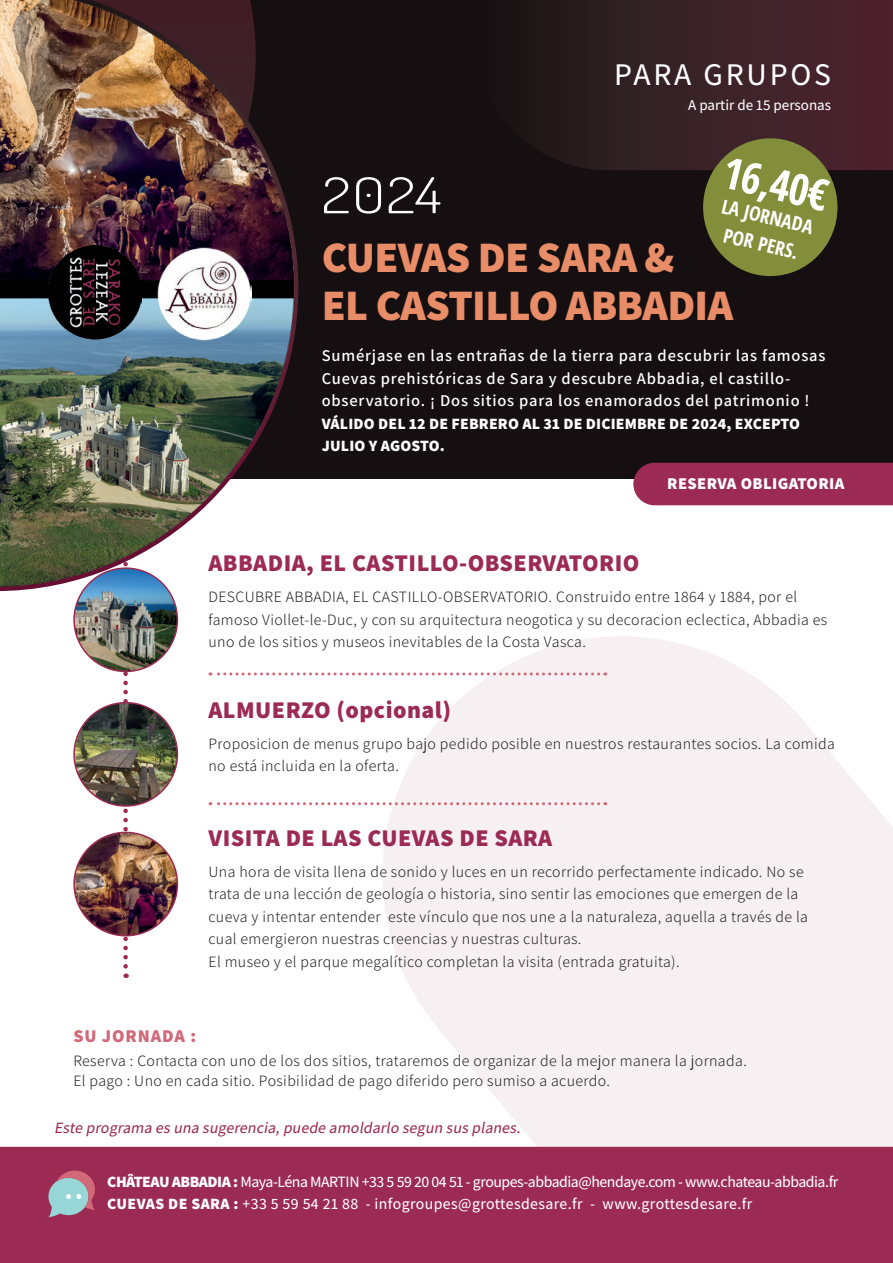
<style>
.page{position:relative;width:893px;height:1263px;background:#fff}
.page>*{position:absolute;margin:0;border:0;box-sizing:border-box;transform-origin:0 0}
.t1{font:300 49.5px "Dosis";color:#fff;scale:1.25 1}
.t2{font:800 43.5px/48px "Assistant";letter-spacing:-.015em;color:#e88d67}
.t3{font:700 condensed 43.5px "Open Sans";color:#fff}
.t4{font:500 31.5px "Assistant";letter-spacing:.09em;color:#fff}
.t5{font:800 24px "Assistant";letter-spacing:.02em;color:#9c2b53}
.t6{font:700 condensed 19.5px/27.6px "Open Sans";color:#fff;text-align:center}
.t7{font:800 18px "Assistant";letter-spacing:.05em;color:#d16979}
.t8{font:600 16.5px/22.5px "Assistant";letter-spacing:.05em;color:#fff}
.t9{font:800 16.5px "Assistant";letter-spacing:.025em;color:#fff}
.t10{font:300 15.75px/22.5px "Assistant";letter-spacing:.025em;color:#231f20}
.t11{font:500 15.75px/22.5px "Assistant";letter-spacing:-.03em;color:#fff}
.t12{font:800 15.75px/22.5px "Assistant";letter-spacing:.01em;color:#fff}
.t13{font:italic 500 15.75px "Assistant";color:#9c2b53}
.t14{font:500 15px "Assistant";color:#fff}
.s1{font-weight:800}
</style>
<div class="page">
<div style="left:0;top:0;width:893px;height:479px;background:#160f11"></div>
<svg style="left:353px;top:636px;width:540px;height:511px;fill:#f6f0f2"></svg>
<svg style="left:542px;top:0;width:351px;height:170px;background:#392026"></svg>
<div style="left:0;top:1147px;width:893px;height:116px;background:#9c2b53"></div>
<svg style="left:48px;top:1170px;width:47px;height:47px;background:#a495a3"></svg>
<svg style="left:123px;top:672px;width:5px;height:306px"></svg>
<img style="left:74px;top:703px;width:103px;height:103px;border-radius:52px">
<div style="left:73px;top:702px;width:105px;height:105px;border:2px solid #9c2b53;border-radius:50%"></div>
<img style="left:74px;top:832px;width:103px;height:104px;border-radius:52px">
<div style="left:73px;top:832px;width:105px;height:104px;border:2px solid #9c2b53;border-radius:50%"></div>
<img style="left:74px;top:568px;width:103px;height:103px;border-radius:52px">
<svg style="left:210px;top:672px;width:389px;height:3px"></svg>
<svg style="left:210px;top:802px;width:389px;height:3px"></svg>
<div style="left:633px;top:463px;width:260px;height:42px;background:#9c2b53"></div>
<img style="left:0;top:0;width:297px;height:588px">
<img style="left:48px;top:246px;width:93px;height:93px">
<img style="left:158px;top:247px;width:93px;height:94px">
<div style="left:703px;top:138px;width:134px;height:138px;background:#838e3b;border-radius:50%"></div>
<h3 class="t4" style="left:614px;top:53px;width:218px">PARA GRUPOS</h3>
<p class="t14" style="left:688px;top:95px;width:144px">A partir de 15 personas</p>
<h2 class="t3" style="left:730px;top:142px;width:109px;rotate:13deg">16,40€</h2>
<h1 class="t1" style="left:322px;top:161px;width:97px">2024</h1>
<p class="t6" style="left:726px;top:192px;width:95px;rotate:14deg">LA JORNADA<br>POR PERS.</p>
<h2 class="t2" style="left:322px;top:231px;width:413px">CUEVAS DE SARA &amp;<br>EL CASTILLO ABBADIA</h2>
<p class="t8" style="left:322px;top:344px;width:505px">Sumérjase en las entrañas de la tierra para descubrir las famosas<br>Cuevas prehistóricas de Sara y descubre Abbadia, el castillo&shy;observatorio. ¡ Dos sitios para los enamorados del patrimonio !</p>
<p class="t12" style="left:322px;top:412px;width:480px">VÁLIDO DEL 12 DE FEBRERO AL 31 DE DICIEMBRE DE 2024, EXCEPTO<br>JULIO Y AGOSTO.</p>
<p class="t9" style="left:667px;top:473px;width:179px">RESERVA OBLIGATORIA</p>
<h3 class="t5" style="left:208px;top:547px;width:433px">ABBADIA, EL CASTILLO-OBSERVATORIO</h3>
<p class="t10" style="left:208px;top:585px;width:620px">DESCUBRE ABBADIA, EL CASTILLO-OBSERVATORIO. Construido entre 1864 y 1884, por el famoso Viollet-le-Duc, y con su arquitectura neogotica y su decoracion eclectica, Abbadia es uno de los sitios y museos inevitables de la Costa Vasca.</p>
<h3 class="t5" style="left:208px;top:693px;width:244px">ALMUERZO (opcional)</h3>
<p class="t10" style="left:208px;top:731px;width:628px">Proposicion de menus grupo bajo pedido posible en nuestros restaurantes socios. La comida no está incluida en la oferta.</p>
<h3 class="t5" style="left:208px;top:821px;width:345px">VISITA DE LAS CUEVAS DE SARA</h3>
<p class="t10" style="left:208px;top:859px;width:601px">Una hora de visita llena de sonido y luces en un recorrido perfectamente indicado. No se trata de una lección de geología o historia, sino sentir las emociones que emergen de la cueva y intentar entender este vínculo que nos une a la naturaleza, aquella a través de la cual emergieron nuestras creencias y nuestras culturas.<br>El museo y el parque megalítico completan la visita (entrada gratuita).</p>
<p class="t7" style="left:73px;top:1024px;width:124px">SU JORNADA :</p>
<p class="t10" style="left:73px;top:1050px;width:675px;line-height:19.5px">Reserva : Contacta con uno de los dos sitios, trataremos de organizar de la mejor manera la jornada.<br>El pago : Uno en cada sitio. Posibilidad de pago diferido pero sumiso a acuerdo.</p>
<p class="t13" style="left:54px;top:1117px;width:471px">Este programa es una sugerencia,puede amoldarlo segun sus planes.</p>
<p class="t11" style="left:107px;top:1169px;width:733px"><span class="s1">CHÂTEAU ABBADIA :</span> Maya-Léna MARTIN +33 5 59 20 04 51 - groupes-abbadia@hendaye.com - www.chateau-abbadia.fr<br><span class="s1">CUEVAS DE SARA :</span> +33 5 59 54 21 88 - infogroupes@grottesdesare.fr - www.grottesdesare.fr</p>
</div>
